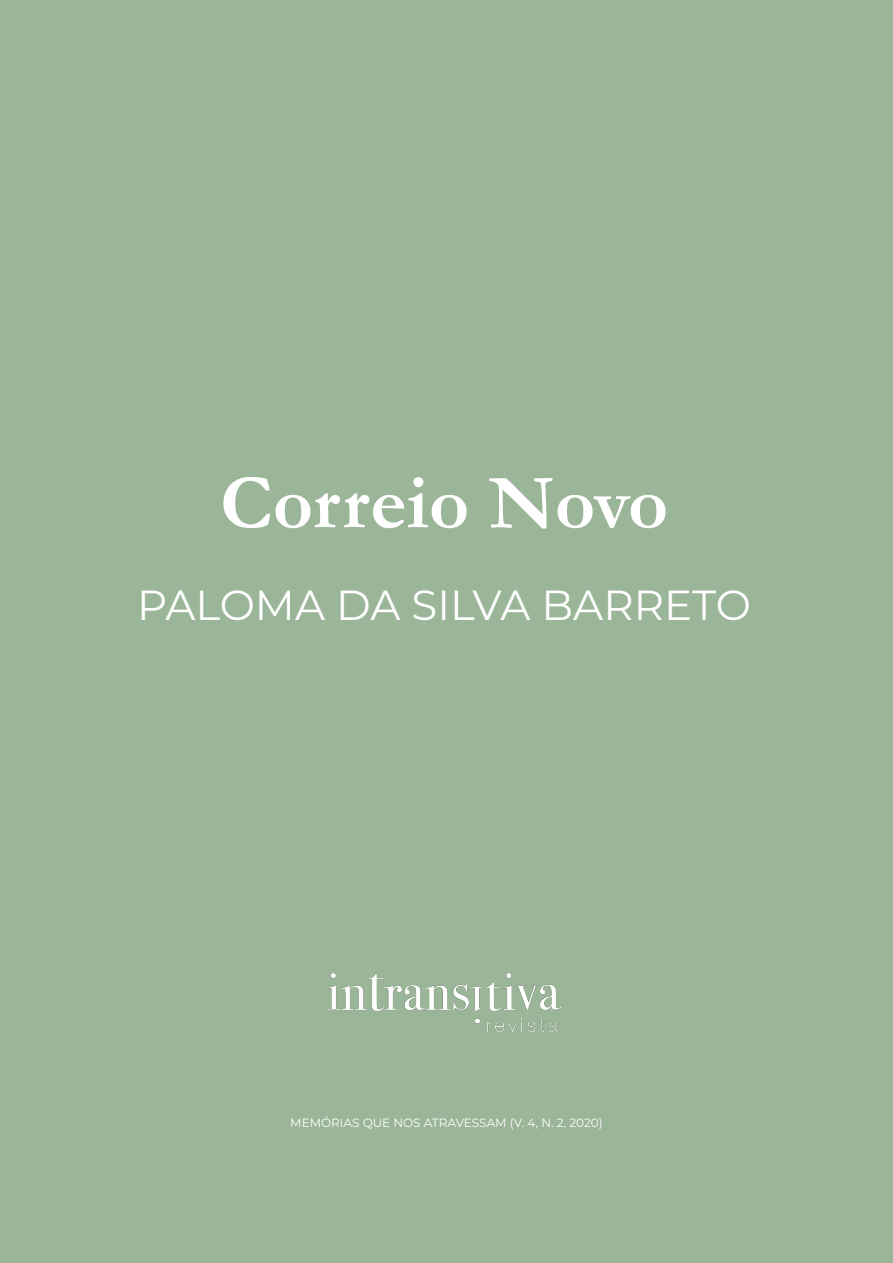
<style>
.page{position:relative;width:893px;height:1263px;background:#9bb598}
.page>*{position:absolute;margin:0;border:0;box-sizing:border-box;transform-origin:0 0}
.t1{font:700 78px "Garamond";color:#fff}
.t2{font:42px "Montserrat";color:#fff}
.t3{font:12px "Montserrat";color:#fff}
</style>
<div class="page">
<img style="left:328px;top:973px;width:232px;height:58px">
<h1 class="t1" style="left:220px;top:450px;width:450px">Correio Novo</h1>
<h2 class="t2" style="left:137px;top:576px;width:615px">PALOMA DA SILVA BARRETO</h2>
<p class="t3" style="left:290px;top:1114px;width:314px">MEMÓRIAS QUE NOS ATRAVESSAM (V. 4, N. 2, 2020)</p>
</div>
